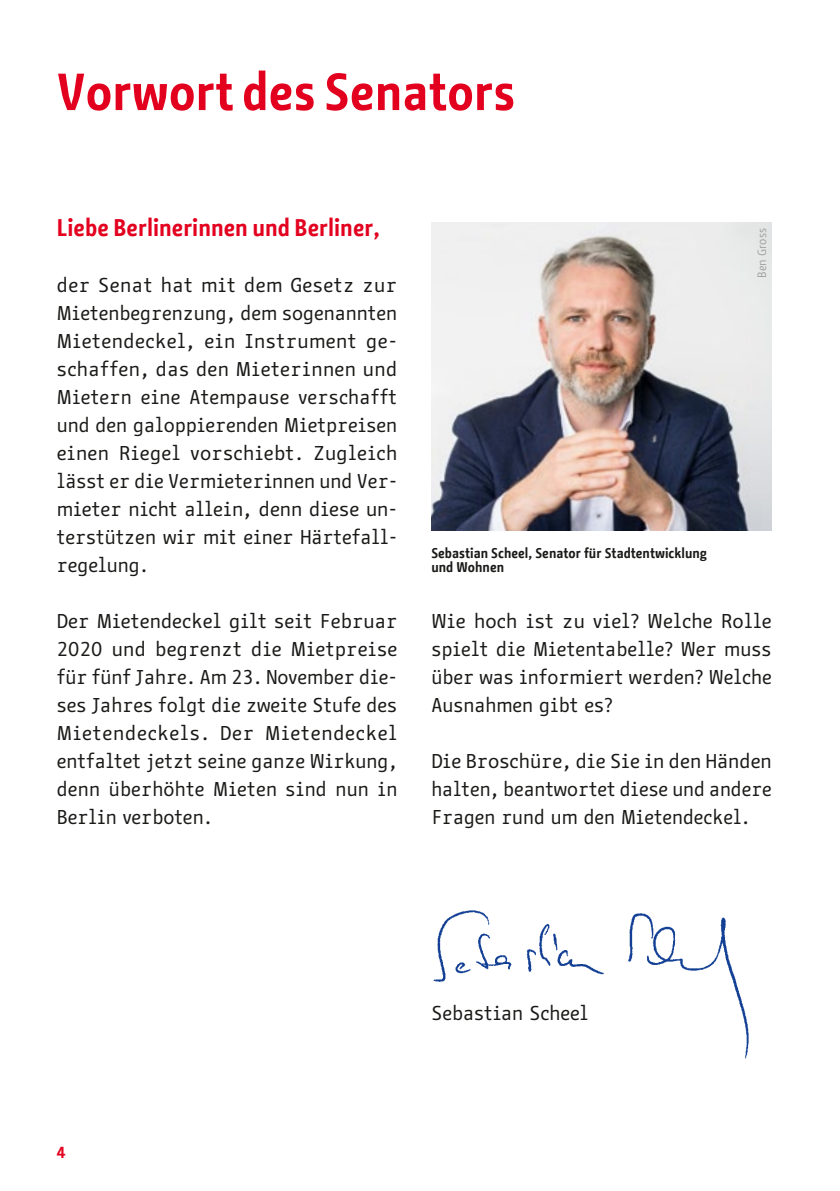
<style>
.page{position:relative;width:840px;height:1191px;background:#fff}
.page>*{position:absolute;margin:0;border:0;box-sizing:border-box;transform-origin:0 0}
.t1{font:700 52px "BMF Change";color:#e3001f}
.t2{font:700 24px "BMF Change";color:#e3001f}
.t3{font:20px/28px "BMF Change Letter";color:#1a1a18;text-align:justify}
.t4{font:700 16px "BMF Change Letter";color:#e3001f}
.t5{font:700 14px/14px "BMF Change";color:#1a1a18}
.t6{font:12px "BMF Change";color:#9c9d9d}
</style>
<div class="page">
<img style="left:431px;top:222px;width:340px;height:308px">
<img style="left:433px;top:910px;width:316px;height:149px">
<h1 class="t1" style="left:57px;top:55px;width:460px">Vorwort des Senators</h1>
<p class="t2" style="left:57px;top:211px;width:324px">Liebe Berlinerinnen und Berliner,</p>
<p class="t3" style="left:57px;top:271px;width:342px">der Senat hat mit dem Gesetz zur Mietenbegrenzung, dem sogenannten Mietendeckel, ein Instrument ge&shy;schaffen, das den Mieterinnen und Mietern eine Atempause verschafft und den galoppierenden Mietpreisen einen Riegel vorschiebt. Zugleich lässt er die Vermieterinnen und Ver&shy;mieter nicht allein, denn diese un&shy;terstützen wir mit einer Härtefall&shy;regelung.</p>
<p class="t3" style="left:57px;top:607px;width:342px">Der Mietendeckel gilt seit Februar 2020 und begrenzt die Mietpreise für fünf Jahre. Am 23. November die&shy;ses Jahres folgt die zweite Stufe des Mietendeckels. Der Mietendeckel entfaltet jetzt seine ganze Wirkung, denn überhöhte Mieten sind nun in Berlin verboten.</p>
<p class="t3" style="left:431px;top:607px;width:342px">Wie hoch ist zu viel? Welche Rolle spielt die Mietentabelle? Wer muss über was informiert werden? Welche Ausnahmen gibt es?</p>
<p class="t6" style="left:753px;top:278px;width:51px;rotate:-90deg">Ben Gross</p>
<p class="t5" style="left:431px;top:546px;width:277px">Sebastian Scheel, Senator für Stadtentwicklung und Wohnen</p>
<p class="t3" style="left:431px;top:747px;width:342px">Die Broschüre, die Sie in den Händen halten, beantwortet diese und andere Fragen rund um den Mietendeckel.</p>
<p class="t4" style="left:57px;top:1141px;width:10px">4</p>
<p class="t3" style="left:431px;top:999px;width:158px">Sebastian Scheel</p>
</div>
